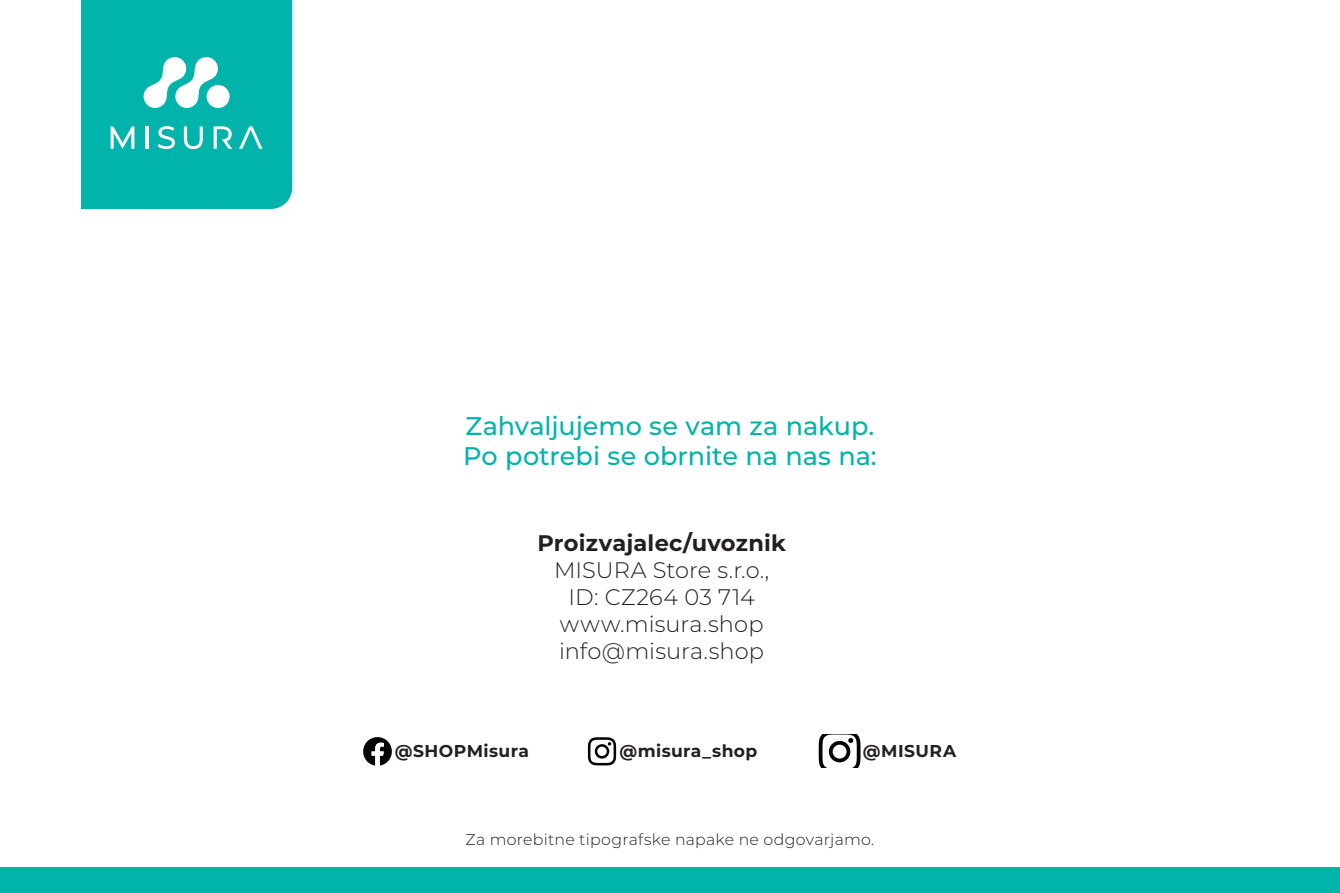
<style>
.page{position:relative;width:1340px;height:893px;background:#fff}
.page>*{position:absolute;margin:0;border:0;box-sizing:border-box;transform-origin:0 0}
.t1{font:500 25.65px "Montserrat";color:#00b4ac}
.t2{font:300 22.5px "Montserrat";letter-spacing:.005em;color:#231f20}
.t3{font:700 22.5px "Montserrat";letter-spacing:.01em;color:#231f20}
.t4{font:700 17.1px "Montserrat";letter-spacing:.025em;color:#231f20}
.t5{font:300 15.75px "Montserrat";letter-spacing:.02em;color:#231f20}
</style>
<div class="page">
<div style="left:0;top:867px;width:1339px;height:26px;background:#00b4ac"></div>
<svg style="left:81px;top:0;width:211px;height:209px;background:#14bab2"></svg>
<svg style="left:363px;top:737px;width:29px;height:29px"></svg>
<svg style="left:588px;top:737px;width:28px;height:28px"></svg>
<svg style="left:818px;top:734px;width:42px;height:34px"></svg>
<p class="t1" style="left:465px;top:407px;width:410px">Zahvaljujemo se vam za nakup.</p>
<p class="t1" style="left:463px;top:438px;width:415px">Po potrebi se obrnite na nas na:</p>
<p class="t3" style="left:537px;top:527px;width:250px">Proizvajalec/uvoznik</p>
<p class="t2" style="left:554px;top:555px;width:217px">MISURA Store s.r.o.,</p>
<p class="t2" style="left:568px;top:582px;width:188px">ID: CZ264 03 714</p>
<p class="t2" style="left:560px;top:609px;width:205px">www.misura.shop</p>
<p class="t2" style="left:559px;top:636px;width:206px">info@misura.shop</p>
<p class="t4" style="left:395px;top:738px;width:136px">@SHOPMisura</p>
<p class="t4" style="left:619px;top:738px;width:139px">@misura_shop</p>
<p class="t4" style="left:862px;top:738px;width:95px">@MISURA</p>
<p class="t5" style="left:465px;top:828px;width:410px">Za morebitne tipografske napake ne odgovarjamo.</p>
</div>
